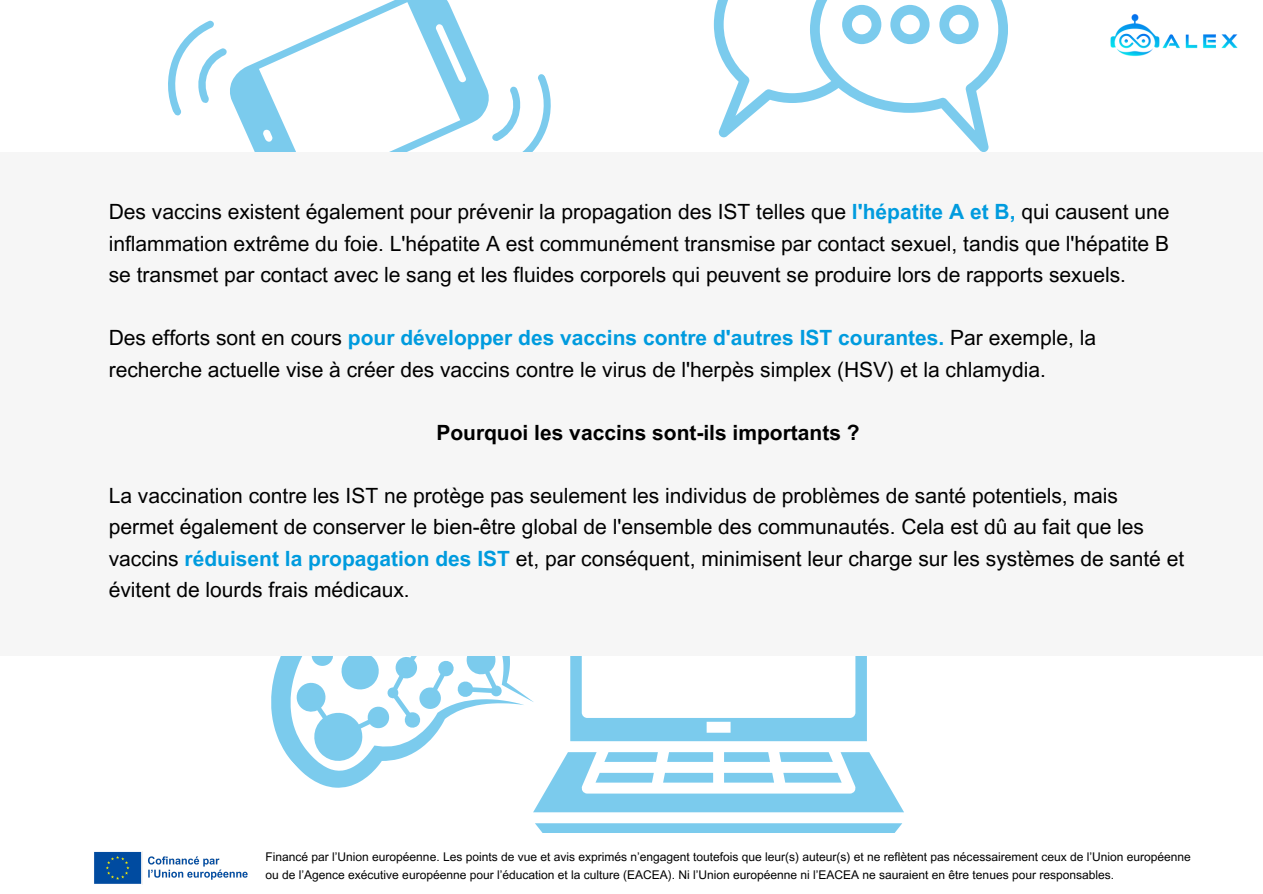
<style>
.page{position:relative;width:1263px;height:894px;background:#fff}
.page>*{position:absolute;margin:0;border:0;box-sizing:border-box;transform-origin:0 0}
.t1{font:21px/31.5px "Arial MT Pro";color:#000}
.t2{font:700 21px "Arial MT Pro";color:#000}
.t3{font:12px/18px "Arial MT Pro";color:#000}
.s1{font-weight:700;color:#009bde}
</style>
<div class="page">
<svg style="left:239px;top:0;width:241px;height:152px"></svg>
<svg style="left:474px;top:72px;width:77px;height:80px"></svg>
<svg style="left:168px;top:16px;width:77px;height:101px"></svg>
<svg style="left:552px;top:823px;width:350px;height:9px;background:#7fcced"></svg>
<svg style="left:552px;top:752px;width:352px;height:60px"></svg>
<svg style="left:570px;top:656px;width:297px;height:85px"></svg>
<svg style="left:271px;top:663px;width:281px;height:170px"></svg>
<svg style="left:278px;top:656px;width:240px;height:114px"></svg>
<svg style="left:714px;top:0;width:293px;height:152px"></svg>
<div style="left:0;top:152px;width:1263px;height:503px;background:#f6f6f6"></div>
<img style="left:1110px;top:14px;width:128px;height:43px">
<img style="left:94px;top:851px;width:154px;height:33px">
<p class="t1" style="left:109px;top:198px;width:1062px;text-align:justify">Des vaccins existent également pour prévenir la propagation des IST telles que <span class="s1">l'hépatite A et B,</span> qui causent une inflammation extrême du foie. L'hépatite A est communément transmise par contact sexuel, tandis que l'hépatite B se transmet par contact avec le sang et les fluides corporels qui peuvent se produire lors de rapports sexuels.</p>
<p class="t1" style="left:109px;top:324px;width:989px">Des efforts sont en cours <span class="s1">pour développer des vaccins contre d'autres IST courantes.</span> Par exemple, la recherche actuelle vise à créer des vaccins contre le virus de l'herpès simplex (HSV) et la chlamydia.</p>
<p class="t2" style="left:436px;top:424px;width:425px">Pourquoi les vaccins sont-ils importants ?</p>
<p class="t1" style="left:109px;top:482px;width:1077px">La vaccination contre les IST ne protège pas seulement les individus de problèmes de santé potentiels, mais permet également de conserver le bien-être global de l'ensemble des communautés. Cela est dû au fait que les vaccins <span class="s1">réduisent la propagation des IST</span> et, par conséquent, minimisent leur charge sur les systèmes de santé et évitent de lourds frais médicaux.</p>
<h2 class="t3" style="left:266px;top:848px;width:927px">Financé par l’Union européenne. Les points de vue et avis exprimés n’engagent toutefois que leur(s) auteur(s) et ne reflètent pas nécessairement ceux de l’Union européenne ou de l’Agence exécutive européenne pour l’éducation et la culture (EACEA). Ni l’Union européenne ni l’EACEA ne sauraient en être tenues pour responsables.</h2>
</div>
